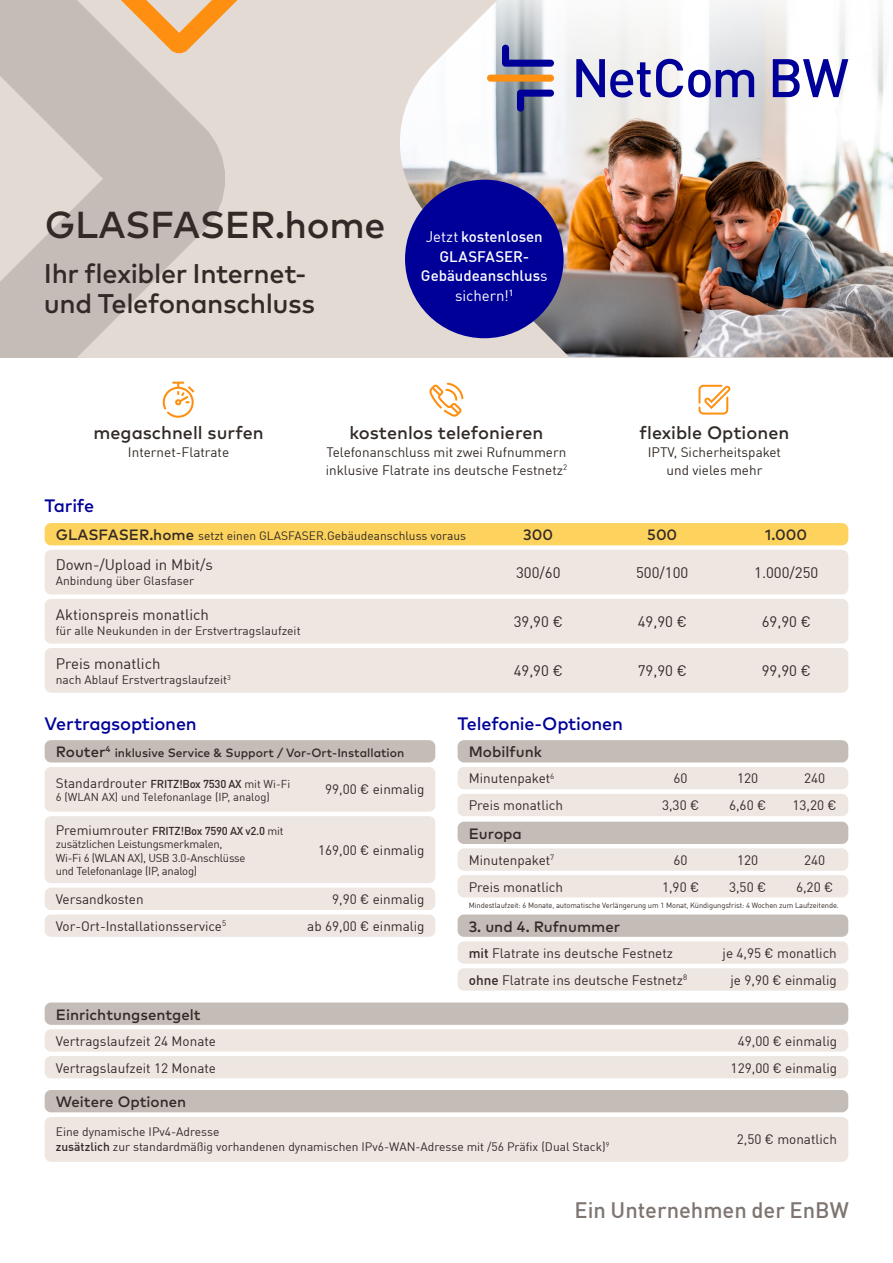
<style>
.page{position:relative;width:893px;height:1263px;background:#fff}
.page>*{position:absolute;margin:0;border:0;box-sizing:border-box;transform-origin:0 0}
.t1{font:500 37.5px "Mark OT";letter-spacing:-.01em;color:#322a26}
.t2{font:500 27px/30px "Mark OT";letter-spacing:-.015em;color:#322a26}
.t3{font:500 21.9px "En BWDIN Pro";color:#7e7570}
.t4{font:500 18px "Mark OT";color:#322a26}
.t5{font:500 18px "Mark OT";letter-spacing:-.01em;color:#009}
.t6{font:15px "En BWDIN Pro";color:#322a26}
.t7{font:500 15px "Mark OT";color:#322a26}
.t8{font:500 15px/19.5px "En BWDIN Pro";letter-spacing:-.005em;color:#fefefe;text-align:center}
.t9{font:13.5px/18px "En BWDIN Pro";color:#322a26}
.t10{font:12px/15px "En BWDIN Pro";color:#322a26}
.t11{font:500 12px "Mark OT";color:#322a26}
.t12{font:11.25px/13.5px "En BWDIN Pro";letter-spacing:-.025em;color:#322a26}
.t13{font:11.25px/13.5px "En BWDIN Pro";color:#322a26}
.t14{font:7.5px "En BWDIN Pro";letter-spacing:-.01em;color:#322a26}
.s1{font-weight:400}
.s2{font-family:"Mark OT";font-weight:500;font-size:15px}
.s3{font-size:15px}
.s4{font-size:13.5px}
.s5{font-weight:500}
</style>
<div class="page">
<div style="left:0;top:0;width:893px;height:357px;background:#e4dad4"></div>
<img style="left:400px;top:70px;width:493px;height:287px">
<svg style="left:0;top:70px;width:225px;height:287px"></svg>
<svg style="left:0;top:0;width:893px;height:70px"></svg>
<div style="left:45px;top:523px;width:803px;height:22px;background:#fdd35e;border-radius:6px"></div>
<div style="left:45px;top:550px;width:803px;height:44px;background:#ede6e1;border-radius:6px"></div>
<div style="left:45px;top:599px;width:803px;height:44px;background:#ede6e1;border-radius:6px"></div>
<div style="left:45px;top:648px;width:803px;height:45px;background:#ede6e1;border-radius:6px"></div>
<div style="left:45px;top:740px;width:390px;height:22px;background:#c4bcb6;border-radius:6px"></div>
<div style="left:45px;top:888px;width:390px;height:22px;background:#ede6e1;border-radius:6px"></div>
<div style="left:45px;top:914px;width:390px;height:23px;background:#ede6e1;border-radius:6px"></div>
<div style="left:45px;top:767px;width:390px;height:45px;background:#ede6e1;border-radius:6px"></div>
<div style="left:45px;top:816px;width:390px;height:67px;background:#ede6e1;border-radius:6px"></div>
<div style="left:458px;top:740px;width:390px;height:22px;background:#c4bcb6;border-radius:6px"></div>
<div style="left:458px;top:914px;width:390px;height:23px;background:#c4bcb6;border-radius:6px"></div>
<div style="left:458px;top:822px;width:390px;height:22px;background:#c4bcb6;border-radius:6px"></div>
<div style="left:458px;top:767px;width:390px;height:22px;background:#ede6e1;border-radius:6px"></div>
<div style="left:458px;top:941px;width:390px;height:23px;background:#ede6e1;border-radius:6px"></div>
<div style="left:458px;top:848px;width:390px;height:23px;background:#ede6e1;border-radius:6px"></div>
<div style="left:458px;top:794px;width:390px;height:22px;background:#ede6e1;border-radius:6px"></div>
<div style="left:458px;top:968px;width:390px;height:22px;background:#ede6e1;border-radius:6px"></div>
<div style="left:458px;top:875px;width:390px;height:22px;background:#ede6e1;border-radius:6px"></div>
<div style="left:405px;top:180px;width:159px;height:158px;background:#009;border-radius:50%"></div>
<svg style="left:163px;top:382px;width:31px;height:36px"></svg>
<svg style="left:698px;top:385px;width:33px;height:30px"></svg>
<svg style="left:429px;top:383px;width:34px;height:34px"></svg>
<div style="left:45px;top:1002px;width:803px;height:23px;background:#c4bcb6;border-radius:6px"></div>
<div style="left:45px;top:1029px;width:803px;height:23px;background:#ede6e1;border-radius:6px"></div>
<div style="left:45px;top:1056px;width:803px;height:22px;background:#ede6e1;border-radius:6px"></div>
<div style="left:45px;top:1090px;width:803px;height:22px;background:#c4bcb6;border-radius:6px"></div>
<div style="left:45px;top:1117px;width:803px;height:45px;background:#ede6e1;border-radius:6px"></div>
<svg style="left:502px;top:45px;width:52px;height:22px"></svg>
<svg style="left:517px;top:90px;width:37px;height:22px"></svg>
<div style="left:487px;top:75px;width:67px;height:7px;background:#fe8f11;border-radius:4px"></div>
<svg style="left:576px;top:59px;width:178px;height:38px;background:#9595cc"></svg>
<svg style="left:773px;top:59px;width:75px;height:38px;background:#8181ca"></svg>
<h1 class="t1" style="left:45px;top:201px;width:342px">GLASFASER.home</h1>
<h2 class="t2" style="left:44px;top:258px;width:273px">Ihr flexibler Internet&shy;und Telefonanschluss</h2>
<p class="t8" style="left:421px;top:225px;width:128px"><span class="s1">Jetzt</span> kostenlosen<br>GLASFASER-<br>Gebäudeanschlus<span class="s1">s sichern!</span><sup>1</sup></p>
<h3 class="t4" style="left:93px;top:421px;width:172px">megaschnell surfen</h3>
<p class="t9" style="left:128px;top:442px;width:103px">Internet-Flatrate</p>
<h3 class="t5" style="left:45px;top:494px;width:51px">Tarife</h3>
<h3 class="t4" style="left:349px;top:421px;width:195px">kostenlos telefonieren</h3>
<p class="t9" style="left:326px;top:442px;width:243px">Telefonanschluss mit zwei Rufnummern inklusive Flatrate ins deutsche Festnetz<sup>2</sup></p>
<h3 class="t4" style="left:640px;top:421px;width:151px">flexible Optionen</h3>
<p class="t9" style="left:648px;top:442px;width:135px;text-align:center">IPTV, Sicherheitspaket und vieles mehr</p>
<p class="t10" style="left:56px;top:527px;width:412px"><span class="s2">GLASFASER.home</span> setzt einen GLASFASER.Gebäudeanschluss voraus</p>
<p class="t7" style="left:523px;top:525px;width:31px">300</p>
<p class="t7" style="left:647px;top:525px;width:32px">500</p>
<p class="t7" style="left:765px;top:525px;width:44px">1.000</p>
<p class="t6" style="left:56px;top:553px;width:159px">Down-/Upload in Mbit/s</p>
<p class="t10" style="left:56px;top:572px;width:140px">Anbindung über Glasfaser</p>
<p class="t6" style="left:516px;top:561px;width:46px">300/60</p>
<p class="t6" style="left:636px;top:561px;width:54px">500/100</p>
<p class="t6" style="left:754px;top:561px;width:66px">1.000/250</p>
<p class="t6" style="left:56px;top:602px;width:155px">Aktionspreis monatlich</p>
<p class="t10" style="left:56px;top:622px;width:246px">für alle Neukunden in der Erstvertragslaufzeit</p>
<p class="t6" style="left:56px;top:651px;width:106px">Preis monatlich</p>
<p class="t10" style="left:56px;top:671px;width:177px">nach Ablauf Erstvertragslaufzeit<sup>3</sup></p>
<p class="t6" style="left:514px;top:610px;width:51px">39,90 €</p>
<p class="t6" style="left:638px;top:610px;width:51px">49,90 €</p>
<p class="t6" style="left:762px;top:610px;width:51px">69,90 €</p>
<p class="t6" style="left:514px;top:659px;width:51px">49,90 €</p>
<p class="t6" style="left:638px;top:659px;width:51px">79,90 €</p>
<p class="t6" style="left:762px;top:659px;width:51px">99,90 €</p>
<h3 class="t5" style="left:45px;top:712px;width:154px">Vertragsoptionen</h3>
<h3 class="t5" style="left:458px;top:712px;width:167px">Telefonie-Optionen</h3>
<p class="t11" style="left:56px;top:745px;width:350px"><span class="s3">Router</span><sup>4</sup> inklusive Service &amp; Support / Vor-Ort-Installation</p>
<p class="t13" style="left:56px;top:776px;width:236px"><span class="s4">Standardrouter</span> <span class="s5">FRITZ!Box 7530 AX</span> mit Wi-Fi<br>6 (WLAN AX) und Telefonanlage (IP, analog)</p>
<p class="t9" style="left:325px;top:779px;width:101px">99,00 € einmalig</p>
<p class="t12" style="left:56px;top:822px;width:229px"><span class="s4">Premiumrouter</span> <span class="s5">FRITZ!Box 7590 AX v2.0</span> mit zusätzlichen Leistungsmerkmalen,<br>Wi-Fi 6 (WLAN AX), USB 3.0-Anschlüsse<br>und Telefonanlage (IP, analog)</p>
<p class="t7" style="left:469px;top:742px;width:75px">Mobilfunk</p>
<p class="t9" style="left:469px;top:768px;width:87px">Minutenpaket<sup>6</sup></p>
<p class="t9" style="left:674px;top:768px;width:16px">60</p>
<p class="t9" style="left:737px;top:768px;width:23px">120</p>
<p class="t9" style="left:804px;top:768px;width:23px">240</p>
<p class="t9" style="left:469px;top:795px;width:96px">Preis monatlich</p>
<p class="t9" style="left:662px;top:795px;width:39px">3,30 €</p>
<p class="t9" style="left:729px;top:795px;width:39px">6,60 €</p>
<p class="t9" style="left:792px;top:795px;width:46px">13,20 €</p>
<p class="t7" style="left:469px;top:824px;width:55px">Europa</p>
<p class="t9" style="left:469px;top:849px;width:87px">Minutenpaket<sup>7</sup></p>
<p class="t9" style="left:674px;top:849px;width:16px">60</p>
<p class="t9" style="left:737px;top:849px;width:23px">120</p>
<p class="t9" style="left:804px;top:849px;width:23px">240</p>
<p class="t9" style="left:469px;top:876px;width:96px">Preis monatlich</p>
<p class="t9" style="left:662px;top:876px;width:39px">1,90 €</p>
<p class="t9" style="left:729px;top:876px;width:39px">3,50 €</p>
<p class="t9" style="left:796px;top:876px;width:39px">6,20 €</p>
<p class="t14" style="left:469px;top:899px;width:372px">Mindestlaufzeit: 6 Monate, automatische Verlängerung um 1 Monat, Kündigungsfrist: 4 Wochen zum Laufzeitende.</p>
<p class="t7" style="left:469px;top:917px;width:153px">3. und 4. Rufnummer</p>
<p class="t9" style="left:469px;top:942px;width:206px"><span class="s5">mit</span> Flatrate ins deutsche Festnetz</p>
<p class="t9" style="left:723px;top:942px;width:116px">je 4,95 € monatlich</p>
<p class="t9" style="left:469px;top:969px;width:220px"><span class="s5">ohne</span> Flatrate ins deutsche Festnetz<sup>8</sup></p>
<p class="t9" style="left:731px;top:969px;width:108px">je 9,90 € einmalig</p>
<p class="t9" style="left:318px;top:839px;width:108px">169,00 € einmalig</p>
<p class="t9" style="left:56px;top:889px;width:89px">Versandkosten</p>
<p class="t9" style="left:332px;top:889px;width:94px">9,90 € einmalig</p>
<p class="t9" style="left:56px;top:915px;width:172px">Vor-Ort-Installationsservice<sup>5</sup></p>
<p class="t9" style="left:307px;top:915px;width:119px">ab 69,00 € einmalig</p>
<p class="t7" style="left:56px;top:1005px;width:146px">Einrichtungsentgelt</p>
<p class="t9" style="left:56px;top:1030px;width:162px">Vertragslaufzeit 24 Monate</p>
<p class="t9" style="left:738px;top:1030px;width:101px">49,00 € einmalig</p>
<p class="t9" style="left:56px;top:1057px;width:162px">Vertragslaufzeit 12 Monate</p>
<p class="t9" style="left:731px;top:1057px;width:108px">129,00 € einmalig</p>
<p class="t7" style="left:56px;top:1092px;width:132px">Weitere Optionen</p>
<p class="t10" style="left:56px;top:1123px;width:555px">Eine dynamische IPv4-Adresse<br><span class="s5">zusätzlich</span> zur standardmäßig vorhandenen dynamischen IPv6-WAN-Adresse mit /56 Präfix (Dual Stack)<sup>9</sup></p>
<p class="t9" style="left:737px;top:1129px;width:102px">2,50 € monatlich</p>
<h3 class="t3" style="left:575px;top:1193px;width:276px">Ein Unternehmen der EnBW</h3>
</div>
